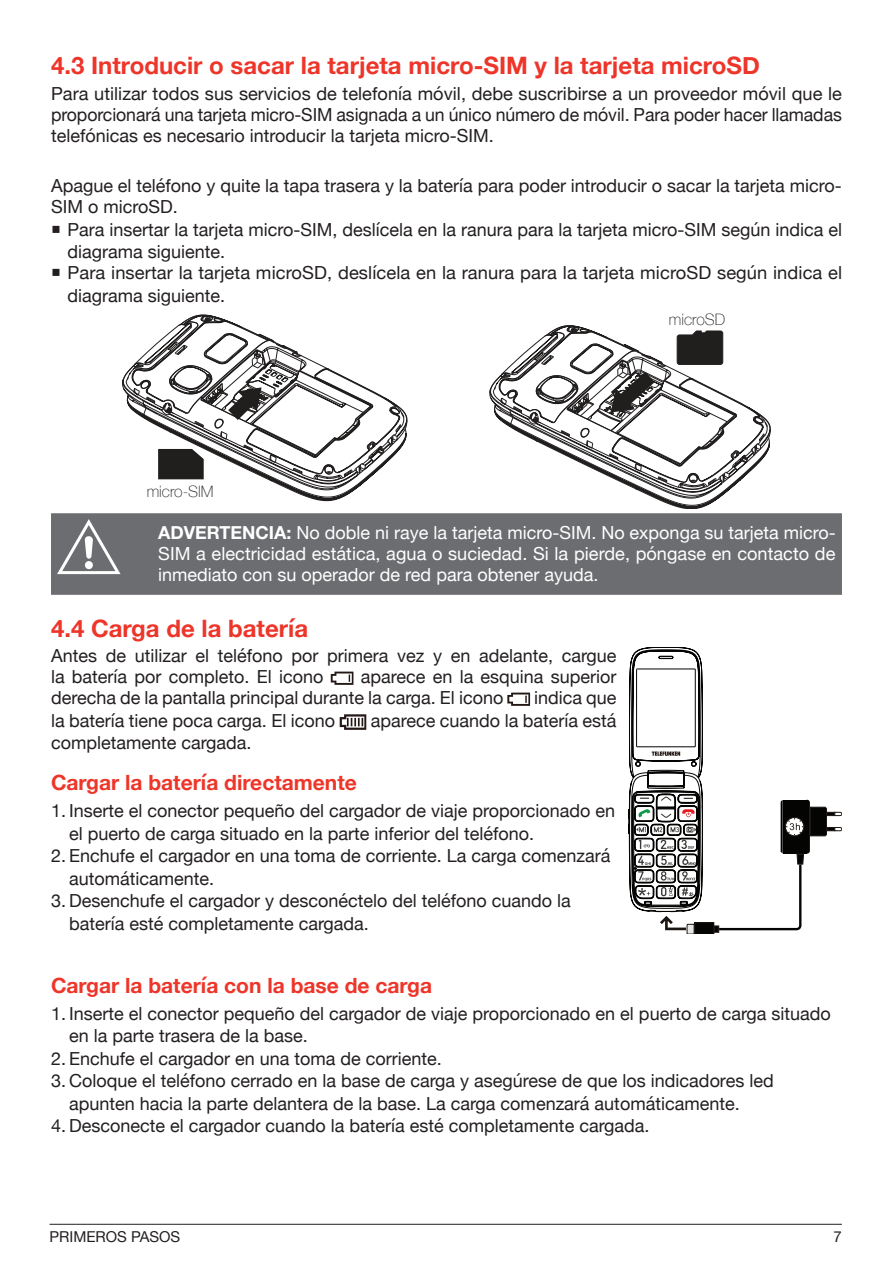
<style>
.page{position:relative;width:893px;height:1263px;background:#fff}
.page>*{position:absolute;margin:0;border:0;box-sizing:border-box;transform-origin:0 0}
.t1{font:700 24px "Helvetica Neue";color:#ee352a}
.Three_level_headline{font:700 21px "Helvetica Neue";color:#ee3529}
.bullet{font:18px/22.5px "Helvetica Neue";color:#231f20}
.body{font:18px/21px "Helvetica Neue";color:#231f20}
.bullet-2{font:18px/21px "Helvetica Neue";color:#fff;text-align:justify}
.t2{font:100 16.2px "Helvetica Neue";color:#050504}
.Numbers_con{font:100 15.75px "Helvetica Neue";color:#231f20}
.t3{font:15px "Helvetica Neue";color:#231f20}
.s1{font-family:"Helvetica Neue LT Pro";font-weight:700}
</style>
<div class="page">
<hr style="left:50px;top:1224px;width:792px;height:1px;background:#231f20">
<svg style="left:281px;top:486px;width:80px;height:15px"></svg>
<svg style="left:126px;top:315px;width:281px;height:171px"></svg>
<svg style="left:648px;top:495px;width:75px;height:14px"></svg>
<svg style="left:493px;top:326px;width:277px;height:169px"></svg>
<div style="left:131px;top:481px;width:99px;height:24px;background:#fff"></div>
<div style="left:51px;top:513px;width:791px;height:82px;background:#6c6d70"></div>
<svg style="left:56px;top:516px;width:67px;height:61px;background:#858689"></svg>
<svg style="left:331px;top:672px;width:22px;height:13px"></svg>
<svg style="left:507px;top:693px;width:23px;height:13px"></svg>
<svg style="left:340px;top:714px;width:26px;height:16px"></svg>
<svg style="left:629px;top:647px;width:213px;height:286px"></svg>
<p class="t1" style="left:51px;top:47px;width:710px">4.3 Introducir o sacar la tarjeta micro-SIM y la tarjeta microSD</p>
<p class="bullet" style="left:51px;top:84px;width:792px;line-height:21px;text-align:justify">Para utilizar todos sus servicios de telefonía móvil, debe suscribirse a un proveedor móvil que le proporcionará una tarjeta micro-SIM asignada a un único número de móvil. Para poder hacer llamadas telefónicas es necesario introducir la tarjeta micro-SIM.</p>
<p class="bullet" style="left:51px;top:176px;width:792px;line-height:21px">Apague el teléfono y quite la tapa trasera y la batería para poder introducir o sacar la tarjeta micro-<br>SIM o microSD.</p>
<p class="bullet" style="left:68px;top:219px;width:776px">Para insertar la tarjeta micro-SIM, deslícela en la ranura para la tarjeta micro-SIM según indica el diagrama siguiente.</p>
<p class="bullet" style="left:68px;top:263px;width:776px">Para insertar la tarjeta microSD, deslícela en la ranura para la tarjeta microSD según indica el diagrama siguiente.</p>
<p class="Numbers_con" style="left:147px;top:479px;width:68px">micro-SlM</p>
<p class="t2" style="left:146px;top:482px;width:71px">micro-SIM</p>
<p class="t2" style="left:668px;top:309px;width:60px">microSD</p>
<p class="Numbers_con" style="left:669px;top:308px;width:58px">microSD</p>
<p class="bullet-2" style="left:158px;top:523px;width:679px"><span class="s1">ADVERTENCIA:</span> No doble ni raye la tarjeta micro-SIM. No exponga su tarjeta micro-SIM a electricidad estática, agua o suciedad. Si la pierde, póngase en contacto de inmediato con su operador de red para obtener ayuda.</p>
<p class="t1" style="left:51px;top:610px;width:259px">4.4 Carga de la batería</p>
<p class="body" style="left:51px;top:646px;width:567px">Antes de utilizar el teléfono por primera vez y en adelante, cargue la batería por completo. El icono</p>
<p class="body" style="left:51px;top:667px;width:567px;text-indent:310px">aparece en la esquina superior derecha de la pantalla principal durante la carga. El icono</p>
<p class="body" style="left:534px;top:688px;width:84px">indica que</p>
<p class="body" style="left:51px;top:711px;width:286px">la batería tiene poca carga. El icono</p>
<p class="body" style="left:371px;top:711px;width:247px">aparece cuando la batería está</p>
<p class="body" style="left:51px;top:733px;width:202px">completamente cargada.</p>
<p class="Three_level_headline" style="left:51px;top:766px;width:307px">Cargar la batería directamente</p>
<p class="bullet" style="left:69px;top:800px;width:548px;text-indent:-18px">1. Inserte el conector pequeño del cargador de viaje proporcionado en el puerto de carga situado en la parte inferior del teléfono.</p>
<p class="bullet" style="left:69px;top:845px;width:543px;text-indent:-18px">2. Enchufe el cargador en una toma de corriente. La carga comenzará automáticamente.</p>
<p class="bullet" style="left:69px;top:890px;width:503px;text-indent:-18px">3. Desenchufe el cargador y desconéctelo del teléfono cuando la batería esté completamente cargada.</p>
<p class="Three_level_headline" style="left:51px;top:969px;width:383px">Cargar la batería con la base de carga</p>
<p class="bullet" style="left:69px;top:1003px;width:763px;text-indent:-18px">1. Inserte el conector pequeño del cargador de viaje proporcionado en el puerto de carga situado en la parte trasera de la base.</p>
<p class="bullet" style="left:51px;top:1048px;width:392px">2. Enchufe el cargador en una toma de corriente.</p>
<p class="bullet" style="left:69px;top:1071px;width:706px;text-indent:-18px">3. Coloque el teléfono cerrado en la base de carga y asegúrese de que los indicadores led apunten hacia la parte delantera de la base. La carga comenzará automáticamente.</p>
<p class="bullet" style="left:51px;top:1116px;width:600px">4. Desconecte el cargador cuando la batería esté completamente cargada.</p>
<p class="t3" style="left:50px;top:1225px;width:132px">PRIMEROS PASOS</p>
<p class="t3" style="left:833px;top:1225px;width:10px">7</p>
</div>
